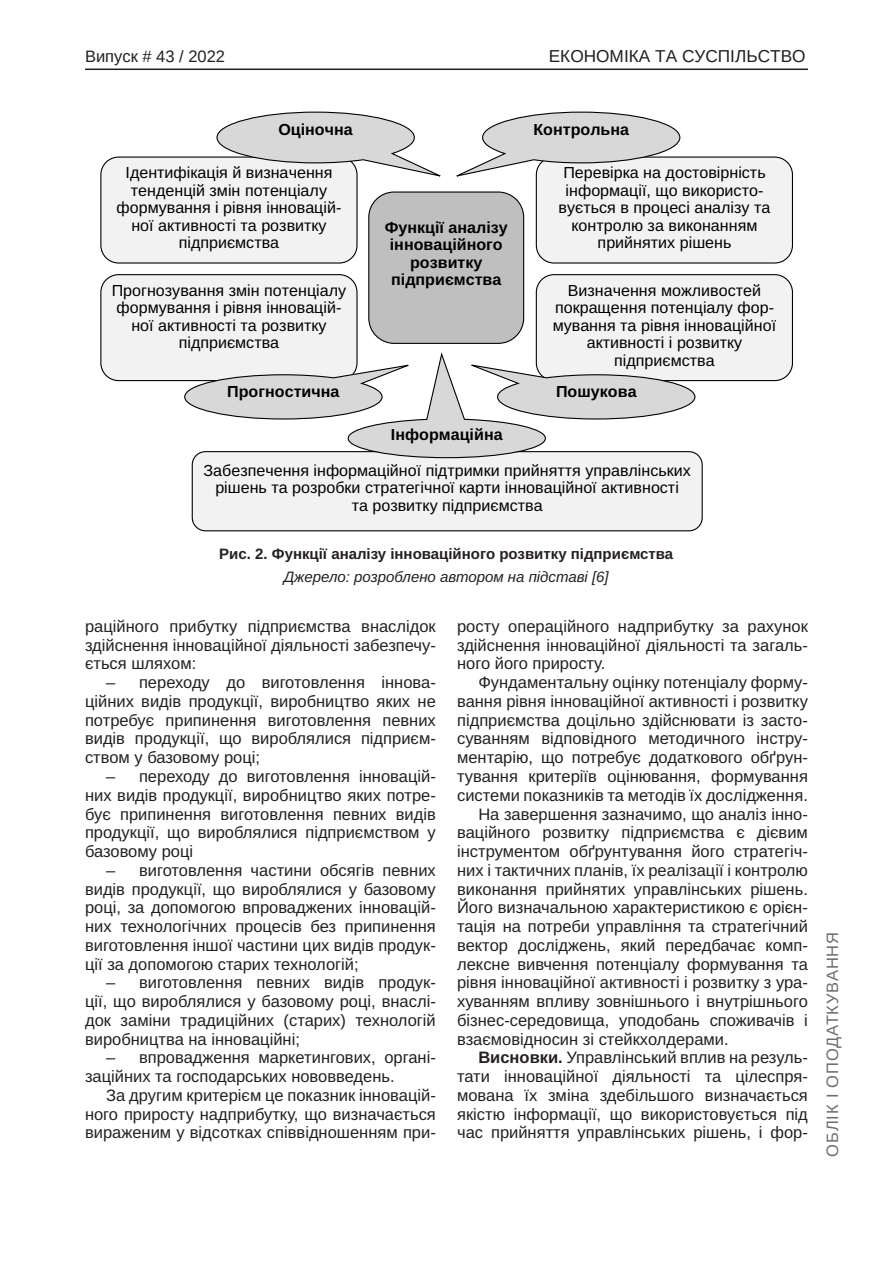
<style>
.page{position:relative;width:893px;height:1263px;background:#fff}
.page>*{position:absolute;margin:0;border:0;box-sizing:border-box;transform-origin:0 0}
.t1{font:17.25px "Arimo";color:#231f20}
.Текст_основной_G{font:16.5px/18.8px "Arimo";color:#231f20;text-align:justify}
.t2{font:16.5px "Arimo";letter-spacing:.05em;color:#6c6d70}
.t3{font:16.5px "Arimo";color:#231f20}
.t4{font:15.9px/17.4px "Arimo Roman";color:#000;text-align:center}
.t5{font:700 15.9px/17.4px "Arimo";color:#000;text-align:center}
.Рисунок_N{font:700 15px "Arimo";color:#231f20}
.Джерело{font:italic 15px "Arimo";color:#231f20}
.s1{font-weight:700}
</style>
<div class="page">
<hr style="left:85px;top:69px;width:723px;height:1px;background:#231f20">
<div style="left:100px;top:274px;width:258px;height:107px;background:#f2f2f2;border:1px solid #000;border-radius:18px"></div>
<div style="left:536px;top:157px;width:257px;height:107px;background:#f2f2f2;border:1px solid #000;border-radius:18px"></div>
<div style="left:100px;top:157px;width:258px;height:107px;background:#f2f2f2;border:1px solid #000;border-radius:18px"></div>
<div style="left:368px;top:191px;width:156px;height:153px;background:#bfbfbf;border:1px solid #000;border-radius:25px"></div>
<div style="left:536px;top:274px;width:257px;height:107px;background:#f2f2f2;border:1px solid #000;border-radius:18px"></div>
<div style="left:192px;top:451px;width:511px;height:80px;background:#f2f2f2;border:1px solid #000;border-radius:13px"></div>
<svg style="left:184px;top:350px;width:512px;height:109px"></svg>
<svg style="left:216px;top:111px;width:465px;height:68px"></svg>
<p class="t3" style="left:85px;top:47px;width:142px">Випуск # 43 / 2022</p>
<p class="t1" style="left:549px;top:47px;width:258px">ЕКОНОМІКА ТА СУСПІЛЬСТВО</p>
<p class="t5" style="left:278px;top:121px;width:76px">Оціночна</p>
<p class="t5" style="left:533px;top:121px;width:97px">Контрольна</p>
<p class="t4" style="left:116px;top:164px;width:227px">Ідентифікація й визначення тенденцій змін потенціалу формування і рівня інновацій&shy;ної активності та розвитку підприємства</p>
<p class="t4" style="left:112px;top:282px;width:236px">Прогнозування змін потенціалу формування і рівня інновацій&shy;ної активності та розвитку підприємства</p>
<p class="t5" style="left:227px;top:383px;width:114px">Прогностична</p>
<p class="t5" style="left:385px;top:219px;width:125px">Функції аналізу інноваційного розвитку підприємства</p>
<p class="t4" style="left:559px;top:164px;width:213px">Перевірка на достовірність інформації, що використо&shy;вується в процесі аналізу та контролю за виконанням прийнятих рішень</p>
<p class="t4" style="left:553px;top:282px;width:225px">Визначення можливостей покращення потенціалу фор&shy;мування та рівня інноваційної активності і розвитку підприємства</p>
<p class="t5" style="left:556px;top:383px;width:82px">Пошукова</p>
<p class="t5" style="left:391px;top:426px;width:113px">Інформаційна</p>
<p class="t4" style="left:204px;top:462px;width:489px">Забезпечення інформаційної підтримки прийняття управлінських рішень та розробки стратегічної карти інноваційної активності<br>та розвитку підприємства</p>
<p class="Рисунок_N" style="left:219px;top:543px;width:455px">Рис. 2. Функції аналізу інноваційного розвитку підприємства</p>
<p class="Джерело" style="left:284px;top:566px;width:327px">Джерело: розроблено автором на підставі [6]</p>
<p class="Текст_основной_G" style="left:85px;top:617px;width:352px">раційного прибутку підприємства внаслідок здійснення інноваційної діяльності забезпечу&shy;ється шляхом:</p>
<p class="Текст_основной_G" style="left:85px;top:673px;width:352px;text-indent:21px">– переходу до виготовлення іннова&shy;ційних видів продукції, виробництво яких не потребує припинення виготовлення певних видів продукції, що вироблялися підприєм&shy;ством у базовому році;</p>
<p class="Текст_основной_G" style="left:85px;top:767px;width:352px;text-indent:21px">– переходу до виготовлення інновацій&shy;них видів продукції, виробництво яких потре&shy;бує припинення виготовлення певних видів продукції, що вироблялися підприємством у базовому році</p>
<p class="Текст_основной_G" style="left:85px;top:861px;width:352px;text-indent:21px">– виготовлення частини обсягів певних видів продукції, що вироблялися у базовому році, за допомогою впроваджених інновацій&shy;них технологічних процесів без припинення виготовлення іншої частини цих видів продук&shy;ції за допомогою старих технологій;</p>
<p class="Текст_основной_G" style="left:85px;top:973px;width:352px;text-indent:21px">– виготовлення певних видів продук&shy;ції, що вироблялися у базовому році, внаслі&shy;док заміни традиційних (старих) технологій виробництва на інноваційні;</p>
<p class="Текст_основной_G" style="left:85px;top:1048px;width:352px;text-indent:21px">– впровадження маркетингових, органі&shy;заційних та господарських нововведень.</p>
<p class="Текст_основной_G" style="left:85px;top:1086px;width:352px;text-indent:21px">За другим критерієм це показник інновацій&shy;ного приросту надприбутку, що визначається вираженим у відсотках співвідношенням при-</p>
<p class="Текст_основной_G" style="left:457px;top:617px;width:352px">росту операційного надприбутку за рахунок здійснення інноваційної діяльності та загаль&shy;ного його приросту.</p>
<p class="Текст_основной_G" style="left:457px;top:673px;width:352px;text-indent:21px">Фундаментальну оцінку потенціалу форму&shy;вання рівня інноваційної активності і розвитку підприємства доцільно здійснювати із засто&shy;суванням відповідного методичного інстру&shy;ментарію, що потребує додаткового обґрун&shy;тування критеріїв оцінювання, формування системи показників та методів їх дослідження.</p>
<p class="Текст_основной_G" style="left:457px;top:805px;width:352px;text-indent:21px">На завершення зазначимо, що аналіз інно&shy;ваційного розвитку підприємства є дієвим інструментом обґрунтування його стратегіч&shy;них і тактичних планів, їх реалізації і контролю виконання прийнятих управлінських рішень.<br>Його визначальною характеристикою є орієн&shy;тація на потреби управління та стратегічний вектор досліджень, який передбачає комп&shy;лексне вивчення потенціалу формування та рівня інноваційної активності і розвитку з ура&shy;хуванням впливу зовнішнього і внутрішнього бізнес-середовища, уподобань споживачів і взаємовідносин зі стейкхолдерами.</p>
<p class="Текст_основной_G" style="left:457px;top:1048px;width:352px;text-indent:21px"><span class="s1">Висновки.</span> Управлінський вплив на резуль&shy;тати інноваційної діяльності та цілеспря&shy;мована їх зміна здебільшого визначається якістю інформації, що використовується під час прийняття управлінських рішень, і фор-</p>
<p class="t2" style="left:823px;top:1157px;width:226px;rotate:-90deg">ОБЛІК І ОПОДАТКУВАННЯ</p>
</div>
